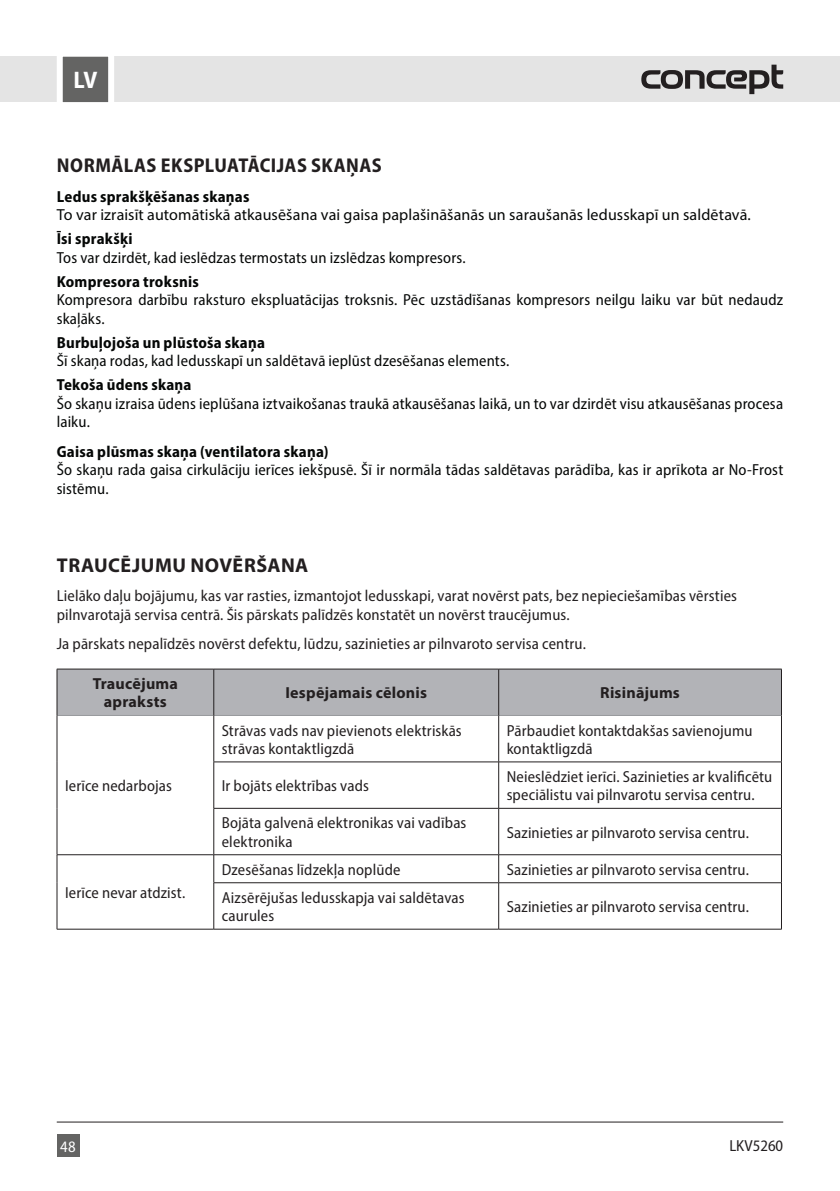
<style>
.page{position:relative;width:840px;height:1191px;background:#fff}
.page>*{position:absolute;margin:0;border:0;box-sizing:border-box;transform-origin:0 0}
.t1{font:700 semi-condensed 24px "Myriad Pro";color:#fff}
.Nadpis_moje_LV{font:700 semi-condensed 20px "Myriad Pro";letter-spacing:.02em;color:#231f20}
.Nadpis_moje_LV-2{font:700 20px "Myriad Pro";letter-spacing:.025em;color:#231f20}
.Odrážky-moje_bold{font:semi-condensed 16px/18.4px "Myriad Pro";letter-spacing:.01em;color:#231f20}
.Nadpis_moje_CZ{font:semi-condensed 16px/18.4px "Myriad Pro";letter-spacing:.01em;color:#231f20}
.Text{font:semi-condensed 16px/18.4px "Myriad Pro";letter-spacing:.01em;color:#050706}
.Nadpis_moje{font:semi-condensed 16px/18.4px "Myriad Pro";letter-spacing:.01em;color:#050706}
.Text-2{font:700 semi-condensed 16px "Myriad Pro";letter-spacing:.015em;color:#050706}
.Text-3{font:16px "Myriad Pro";letter-spacing:.005em;color:#050706}
.Odrážky-moje_bold-2{font:700 16px/18.4px "Myriad Pro";letter-spacing:.015em;color:#231f20;text-align:center}
.Nadpis_moje-2{font:700 semi-condensed 16px "Myriad Pro";letter-spacing:.015em;color:#050706}
.t2{font:semi-condensed 16px "Myriad Pro";color:#fff}
</style>
<div class="page">
<div style="left:0;top:57px;width:839px;height:45px;background:#e4e4e4"></div>
<div style="left:57px;top:1134px;width:22px;height:23px;background:#646463"></div>
<svg style="left:641px;top:65px;width:141px;height:29px"></svg>
<svg style="left:54px;top:56px;width:63px;height:47px;background:#909090"></svg>
<hr style="left:57px;top:1121px;width:725px;height:1px;background:#231f20">
<div style="left:58px;top:669px;width:722px;height:46px;background:#b2b3b7"></div>
<hr style="left:213px;top:761px;width:285px;height:1px;background:#231f20">
<hr style="left:498px;top:761px;width:283px;height:1px;background:#231f20">
<hr style="left:213px;top:808px;width:285px;height:1px;background:#231f20">
<hr style="left:498px;top:808px;width:283px;height:1px;background:#231f20">
<hr style="left:57px;top:854px;width:157px;height:1px;background:#231f20">
<hr style="left:214px;top:854px;width:284px;height:1px;background:#231f20">
<hr style="left:498px;top:854px;width:283px;height:1px;background:#231f20">
<hr style="left:213px;top:882px;width:285px;height:1px;background:#231f20">
<hr style="left:498px;top:882px;width:283px;height:1px;background:#231f20">
<hr style="left:57px;top:928px;width:157px;height:1px;background:#231f20">
<hr style="left:214px;top:928px;width:284px;height:1px;background:#231f20">
<hr style="left:498px;top:928px;width:283px;height:1px;background:#231f20">
<hr style="left:57px;top:715px;width:156px;height:1px;background:#999b9e">
<hr style="left:214px;top:715px;width:284px;height:1px;background:#999b9e">
<hr style="left:498px;top:715px;width:282px;height:1px;background:#999b9e">
<hr style="left:57px;top:668px;width:157px;height:1px;background:#231f20">
<hr style="left:57px;top:669px;width:1px;height:46px;background:#231f20">
<hr style="left:214px;top:668px;width:284px;height:1px;background:#231f20">
<hr style="left:213px;top:669px;width:1px;height:46px;background:#231f20">
<hr style="left:498px;top:668px;width:283px;height:1px;background:#231f20">
<hr style="left:498px;top:669px;width:1px;height:46px;background:#231f20">
<hr style="left:780px;top:669px;width:1px;height:46px;background:#231f20">
<hr style="left:57px;top:715px;width:1px;height:47px;background:#231f20">
<hr style="left:57px;top:762px;width:1px;height:46px;background:#231f20">
<hr style="left:57px;top:808px;width:1px;height:46px;background:#231f20">
<hr style="left:213px;top:715px;width:1px;height:46px;background:#231f20">
<hr style="left:498px;top:715px;width:1px;height:46px;background:#231f20">
<hr style="left:780px;top:715px;width:1px;height:46px;background:#231f20">
<hr style="left:213px;top:762px;width:1px;height:46px;background:#231f20">
<hr style="left:498px;top:762px;width:1px;height:46px;background:#231f20">
<hr style="left:780px;top:762px;width:1px;height:46px;background:#231f20">
<hr style="left:213px;top:808px;width:1px;height:46px;background:#231f20">
<hr style="left:498px;top:808px;width:1px;height:46px;background:#231f20">
<hr style="left:780px;top:808px;width:1px;height:46px;background:#231f20">
<svg style="left:57px;top:855px;width:1px;height:27px"></svg>
<hr style="left:57px;top:882px;width:1px;height:47px;background:#231f20">
<svg style="left:213px;top:855px;width:1px;height:27px"></svg>
<svg style="left:498px;top:855px;width:1px;height:27px"></svg>
<hr style="left:213px;top:883px;width:1px;height:46px;background:#231f20">
<hr style="left:498px;top:883px;width:1px;height:46px;background:#231f20">
<hr style="left:780px;top:883px;width:1px;height:46px;background:#231f20">
<h1 class="t1" style="left:73px;top:65px;width:25px">LV</h1>
<p class="Nadpis_moje_LV" style="left:57px;top:153px;width:326px">NORMĀLAS EKSPLUATĀCIJAS SKAŅAS</p>
<p class="Text-2" style="left:57px;top:186px;width:194px">Ledus sprakšķēšanas skaņas</p>
<p class="Text-3" style="left:57px;top:205px;width:695px">To var izraisīt automātiskā atkausēšana vai gaisa paplašināšanās un saraušanās ledusskapī un saldētavā.</p>
<p class="Text-2" style="left:57px;top:229px;width:77px">Īsi sprakšķi</p>
<p class="Text" style="left:57px;top:248px;width:410px">Tos var dzirdēt, kad ieslēdzas termostats un izslēdzas kompresors.</p>
<p class="Text-2" style="left:57px;top:271px;width:143px">Kompresora troksnis</p>
<p class="Text" style="left:57px;top:290px;width:727px">Kompresora darbību raksturo ekspluatācijas troksnis. Pēc uzstādīšanas kompresors neilgu laiku var būt nedaudz skaļāks.</p>
<p class="Text-2" style="left:57px;top:332px;width:210px">Burbuļojoša un plūstoša skaņa</p>
<p class="Text" style="left:57px;top:351px;width:454px">Šī skaņa rodas, kad ledusskapī un saldētavā ieplūst dzesēšanas elements.</p>
<p class="Text-2" style="left:57px;top:374px;width:136px">Tekoša ūdens skaņa</p>
<p class="Nadpis_moje" style="left:57px;top:394px;width:727px">Šo skaņu izraisa ūdens ieplūšana iztvaikošanas traukā atkausēšanas laikā, un to var dzirdēt visu atkausēšanas procesa laiku.</p>
<p class="Nadpis_moje-2" style="left:57px;top:441px;width:273px">Gaisa plūsmas skaņa (ventilatora skaņa)</p>
<p class="Nadpis_moje" style="left:57px;top:460px;width:727px">Šo skaņu rada gaisa cirkulāciju ierīces iekšpusē. Šī ir normāla tādas saldētavas parādība, kas ir aprīkota ar No-Frost sistēmu.</p>
<p class="Nadpis_moje_LV-2" style="left:57px;top:552px;width:253px">TRAUCĒJUMU NOVĒRŠANA</p>
<p class="Nadpis_moje_CZ" style="left:57px;top:586px;width:681px">Lielāko daļu bojājumu, kas var rasties, izmantojot ledusskapi, varat novērst pats, bez nepieciešamības vērsties pilnvarotajā servisa centrā. Šis pārskats palīdzēs konstatēt un novērst traucējumus.</p>
<p class="Nadpis_moje_CZ" style="left:57px;top:634px;width:530px">Ja pārskats nepalīdzēs novērst defektu, lūdzu, sazinieties ar pilnvaroto servisa centru.</p>
<p class="Odrážky-moje_bold-2" style="left:93px;top:674px;width:87px">Traucējuma apraksts</p>
<p class="Odrážky-moje_bold-2" style="left:285px;top:683px;width:143px">Iespējamais cēlonis</p>
<p class="Odrážky-moje_bold-2" style="left:600px;top:683px;width:81px">Risinājums</p>
<p class="Odrážky-moje_bold" style="left:65px;top:776px;width:108px">Ierīce nedarbojas</p>
<p class="Odrážky-moje_bold" style="left:65px;top:883px;width:122px">Ierīce nevar atdzist.</p>
<p class="Odrážky-moje_bold" style="left:222px;top:720px;width:241px">Strāvas vads nav pievienots elektriskās strāvas kontaktligzdā</p>
<p class="Odrážky-moje_bold" style="left:506px;top:720px;width:247px">Pārbaudiet kontaktdakšas savienojumu kontaktligzdā</p>
<p class="Odrážky-moje_bold" style="left:222px;top:776px;width:148px">Ir bojāts elektrības vads</p>
<p class="Odrážky-moje_bold" style="left:506px;top:767px;width:267px">Neieslēdziet ierīci. Sazinieties ar kvalificētu speciālistu vai pilnvarotu servisa centru.</p>
<p class="Odrážky-moje_bold" style="left:222px;top:813px;width:246px">Bojāta galvenā elektronikas vai vadības elektronika</p>
<p class="Odrážky-moje_bold" style="left:506px;top:822px;width:244px">Sazinieties ar pilnvaroto servisa centru.</p>
<p class="Odrážky-moje_bold" style="left:222px;top:860px;width:180px">Dzesēšanas līdzekļa noplūde</p>
<p class="Odrážky-moje_bold" style="left:506px;top:860px;width:244px">Sazinieties ar pilnvaroto servisa centru.</p>
<p class="Odrážky-moje_bold" style="left:222px;top:888px;width:244px">Aizsērējušas ledusskapja vai saldētavas caurules</p>
<p class="Odrážky-moje_bold" style="left:506px;top:897px;width:244px">Sazinieties ar pilnvaroto servisa centru.</p>
<p class="t2" style="left:60px;top:1136px;width:17px">48</p>
<p class="Nadpis_moje_CZ" style="left:729px;top:1135px;width:55px">LKV5260</p>
</div>
